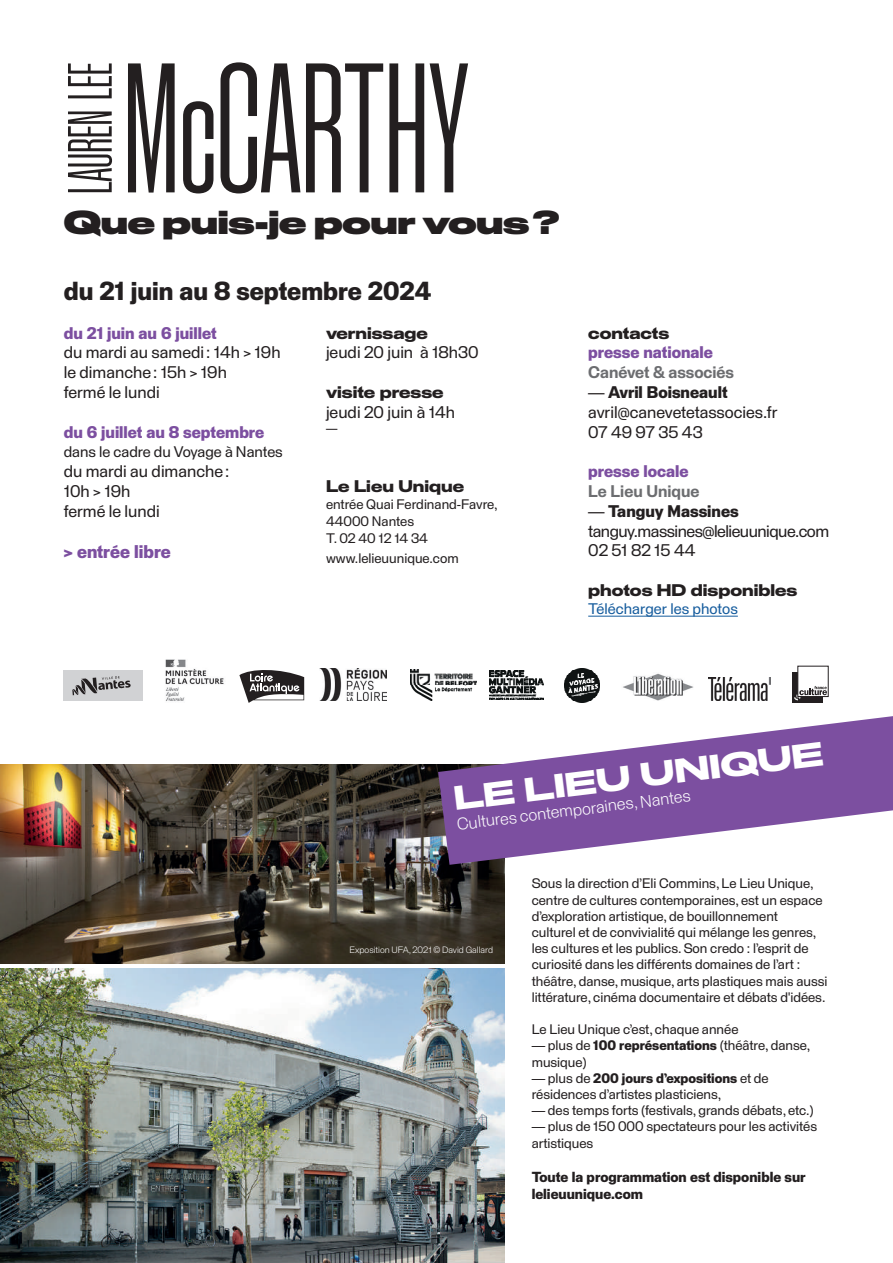
<style>
.page{position:relative;width:893px;height:1263px;background:#fff}
.page>*{position:absolute;margin:0;border:0;box-sizing:border-box;transform-origin:0 0}
.t1{font:300 180px "Staff XX Condensed";color:#231f20}
.t2{font:300 61.05px "Staff XX Condensed";color:#231f20}
.t3{font:700 33px "Staff X Wide";color:#fff}
.t4{font:900 32.4px "Staff X Wide";letter-spacing:-.01em;color:#231f20}
.t5{font:700 25.5px "Staff";color:#231f20}
.t6{font:700 18px "Staff";color:#7c4fa0}
.t7{font:16.5px/19.8px "Staff";color:#231f20}
.t8{font:700 16.5px "Staff";color:#7c4fa0}
.t9{font:700 16.5px "Staff Wide";color:#231f20}
.t10{font:16.5px/19.8px "Staff";letter-spacing:-.03em;color:#231f20}
.t11{font:300 16.5px "Staff";color:#fff}
.t12{font:600 16.5px "Staff";color:#6c6d70}
.t13{font:15px "Staff";color:#231f20}
.t14{font:15px "Staff";letter-spacing:.005em;color:#175d9e}
.t15{font:700 14.25px/17.1px "Staff";color:#231f20}
.t16{font:13.5px/16.2px "Staff";color:#231f20}
.t17{font:12px "F Grotesk";color:#231f20}
.t18{font:300 9px "Staff";color:#fff}
.s1{font-weight:700}
</style>
<div class="page">
<img style="left:0;top:968px;width:505px;height:295px">
<hr style="left:588px;top:616px;width:150px;height:1px;background:#175d9e">
<img style="left:0;top:764px;width:505px;height:199px">
<svg style="left:438px;top:716px;width:455px;height:149px;fill:#7c4fa0"></svg>
<svg style="left:239px;top:670px;width:65px;height:33px"></svg>
<img style="left:165px;top:659px;width:59px;height:42px">
<div style="left:64px;top:670px;width:79px;height:30px;background:#d1d2d4"></div>
<svg style="left:72px;top:676px;width:59px;height:19px"></svg>
<img style="left:320px;top:668px;width:67px;height:32px">
<img style="left:623px;top:673px;width:71px;height:27px">
<img style="left:709px;top:678px;width:62px;height:22px">
<img style="left:411px;top:670px;width:65px;height:30px">
<svg style="left:792px;top:665px;width:37px;height:38px"></svg>
<img style="left:565px;top:668px;width:35px;height:35px">
<img style="left:489px;top:671px;width:54px;height:29px">
<h2 class="t2" style="left:59px;top:194px;width:133px;rotate:-90deg">LAUREN LEE</h2>
<h1 class="t1" style="left:123px;top:38px;width:347px">McCARTHY</h1>
<h3 class="t4" style="left:64px;top:202px;width:497px">Que puis-je pour vous?</h3>
<h3 class="t5" style="left:64px;top:276px;width:369px">du 21 juin au 8 septembre 2024</h3>
<p class="t8" style="left:64px;top:323px;width:154px">du 21 juin au 6 juillet</p>
<p class="t7" style="left:64px;top:343px;width:218px">du mardi au samedi: 14h &gt; 19h le dimanche: 15h &gt; 19h<br>fermé le lundi</p>
<p class="t8" style="left:64px;top:422px;width:202px">du 6 juillet au 8 septembre</p>
<p class="t13" style="left:64px;top:443px;width:220px">dans le cadre du Voyage à Nantes</p>
<p class="t7" style="left:64px;top:461px;width:167px">du mardi au dimanche:<br>10h &gt; 19h<br>fermé le lundi</p>
<h3 class="t6" style="left:64px;top:541px;width:109px">&gt; entrée libre</h3>
<p class="t9" style="left:326px;top:322px;width:103px">vernissage</p>
<p class="t7" style="left:326px;top:343px;width:154px">jeudi 20 juin à 18h30</p>
<p class="t9" style="left:326px;top:382px;width:119px">visite presse</p>
<p class="t7" style="left:326px;top:402px;width:131px">jeudi 20 juin à 14h</p>
<p class="t17" style="left:326px;top:420px;width:13px">—</p>
<p class="t9" style="left:326px;top:476px;width:140px">Le Lieu Unique</p>
<p class="t16" style="left:326px;top:496px;width:173px;line-height:17.1px">entrée Quai Ferdinand-Favre,<br>44000 Nantes<br>T. 02 40 12 14 34</p>
<p class="t16" style="left:326px;top:550px;width:134px">www.lelieuunique.com</p>
<p class="t9" style="left:588px;top:322px;width:82px">contacts</p>
<p class="t8" style="left:588px;top:343px;width:126px">presse nationale</p>
<p class="t12" style="left:588px;top:362px;width:147px">Canévet &amp; associés</p>
<p class="t7" style="left:588px;top:382px;width:191px">— <span class="s1">Avril Boisneault </span>avril@canevetetassocies.fr<br>07 49 97 35 43</p>
<p class="t8" style="left:588px;top:461px;width:102px">presse locale</p>
<p class="t12" style="left:588px;top:481px;width:113px">Le Lieu Unique</p>
<p class="t10" style="left:588px;top:501px;width:242px">— <span class="s1">Tanguy Massines </span>tanguy.massines@lelieuunique.com<br>02 51 82 15 44</p>
<p class="t9" style="left:588px;top:580px;width:211px">photos HD disponibles</p>
<p class="t14" style="left:588px;top:600px;width:151px">Télécharger les photos</p>
<h3 class="t3" style="left:451px;top:778px;width:373px;rotate:-7deg">LE LIEU UNIQUE</h3>
<p class="t11" style="left:456px;top:814px;width:237px;rotate:-7deg">Cultures contemporaines, Nantes</p>
<p class="t18" style="left:350px;top:944px;width:145px">Exposition UFA, 2021 © David Gallard</p>
<p class="t16" style="left:532px;top:875px;width:297px">Sous la direction d’Eli Commins, Le Lieu Unique, centre de cultures contemporaines, est un espace d’exploration artistique, de bouillonnement<br>culturel et de convivialité qui mélange les genres, les cultures et les publics. Son credo : l’esprit de curiosité dans les différents domaines de l’art : théâtre, danse, musique, arts plastiques mais aussi littérature, cinéma documentaire et débats d'idées.</p>
<p class="t16" style="left:532px;top:1021px;width:208px">Le Lieu Unique c’est, chaque année</p>
<p class="t16" style="left:532px;top:1037px;width:280px">— plus de <span class="s1">100 représentations</span> (théâtre, danse, musique)</p>
<p class="t16" style="left:532px;top:1070px;width:238px">— plus de <span class="s1">200 jours d’expositions</span> et de résidences d’artistes plasticiens,</p>
<p class="t16" style="left:532px;top:1102px;width:283px">— des temps forts (festivals, grands débats, etc.)</p>
<p class="t16" style="left:532px;top:1118px;width:287px">— plus de 150 000 spectateurs pour les activités artistiques</p>
<p class="t15" style="left:532px;top:1168px;width:275px">Toute la programmation est disponible sur lelieuunique.com</p>
</div>
